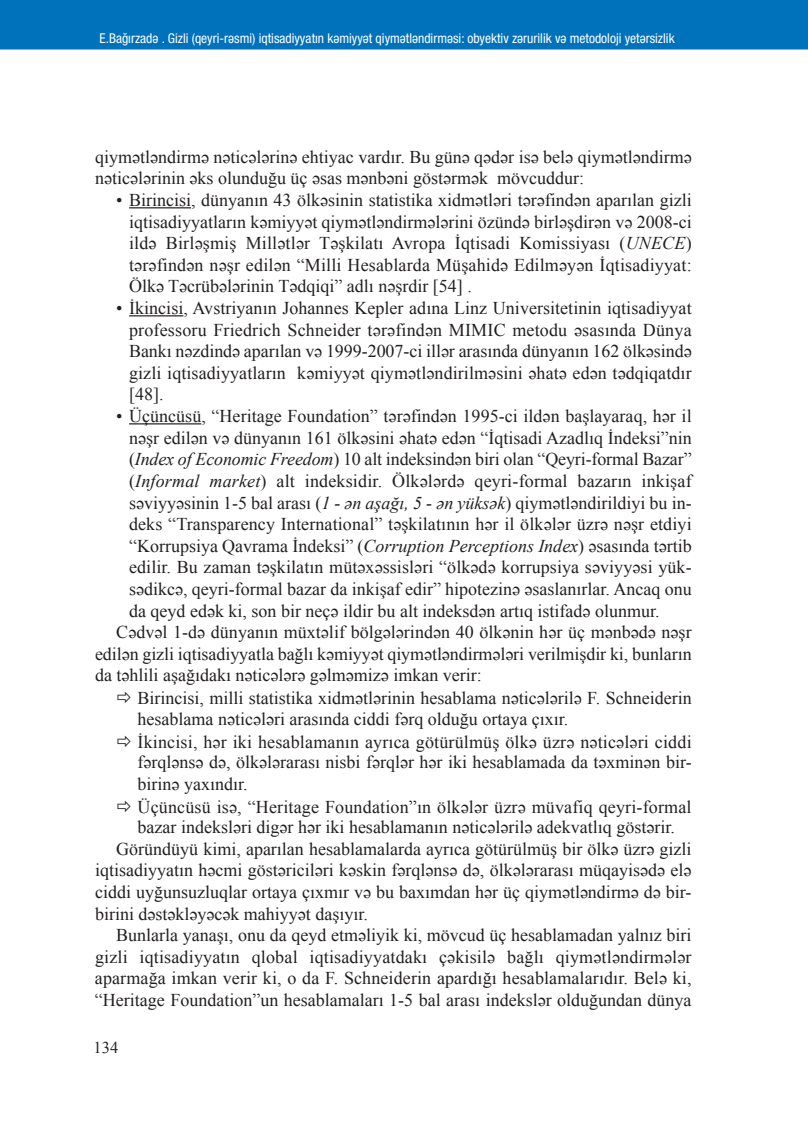
<style>
.page{position:relative;width:808px;height:1127px;background:#fff}
.page>*{position:absolute;margin:0;border:0;box-sizing:border-box;transform-origin:0 0}
.t1{font:18px/21.6px "Times New Roman";color:#231f20}
.t2{font:16.5px "Times New Roman";color:#231f20}
.t3{font:condensed 13.5px "Az Helvetica Neue";color:#fff}
.s1{font-style:italic}
</style>
<div class="page">
<hr style="left:129px;top:207px;width:62px;height:1px;background:#231f20">
<hr style="left:129px;top:315px;width:54px;height:1px;background:#231f20">
<hr style="left:129px;top:423px;width:72px;height:1px;background:#231f20">
<div style="left:0;top:0;width:808px;height:49px;background:#0072bc"></div>
<p class="t3" style="left:100px;top:33px;width:577px">E.Bağırzadə . Gizli (qeyri-rəsmi) iqtisadiyyatın kəmiyyət qiymətləndirməsi: obyektiv zərurilik və metodoloji yetərsizlik</p>
<p class="t1" style="left:95px;top:146px;width:598px">qiymətləndirmə nəticələrinə ehtiyac vardır. Bu günə qədər isə belə qiymətləndirmə nəticələrinin əks olunduğu üç əsas mənbəni göstərmək mövcuddur:</p>
<p class="t1" style="left:129px;top:189px;width:564px;text-align:justify;text-indent:-13px">• Birincisi, dünyanın 43 ölkəsinin statistika xidmətləri tərəfindən aparılan gizli iqtisadiyyatların kəmiyyət qiymətləndirmələrini özündə birləşdirən və 2008-ci ildə Birləşmiş Millətlər Təşkilatı Avropa İqtisadi Komissiyası (<span class="s1">UNECE</span>) tərəfindən nəşr edilən “Milli Hesablarda Müşahidə Edilməyən İqtisadiyyat:<br>Ölkə Təcrübələrinin Tədqiqi” adlı nəşrdir [54] .</p>
<p class="t1" style="left:129px;top:297px;width:564px;text-align:justify;text-indent:-13px">• İkincisi, Avstriyanın Johannes Kepler adına Linz Universitetinin iqtisadiyyat professoru Friedrich Schneider tərəfindən MIMIC metodu əsasında Dünya Bankı nəzdində aparılan və 1999-2007-ci illər arasında dünyanın 162 ölkəsində gizli iqtisadiyyatların kəmiyyət qiymətləndirilməsini əhatə edən tədqiqatdır [48].</p>
<p class="t1" style="left:116px;top:405px;width:577px">• Üçüncüsü, “Heritage Foundation” tərəfindən 1995-ci ildən başlayaraq, hər il</p>
<p class="t1" style="left:129px;top:427px;width:564px">nəşr edilən və dünyanın 161 ölkəsini əhatə edən “İqtisadi Azadlıq İndeksi”nin</p>
<p class="t1" style="left:129px;top:448px;width:564px">(<span class="s1">Index of Economic Freedom</span>) 10 alt indeksindən biri olan “Qeyri-formal Bazar”</p>
<p class="t1" style="left:129px;top:470px;width:564px">(<span class="s1">Informal market</span>) alt indeksidir. Ölkələrdə qeyri-formal bazarın inkişaf</p>
<p class="t1" style="left:129px;top:492px;width:564px">səviyyəsinin 1-5 bal arası (<span class="s1">1 - ən aşağı, 5 - ən yüksək</span>) qiymətləndirildiyi bu in-</p>
<p class="t1" style="left:129px;top:513px;width:564px">deks “Transparency International” təşkilatının hər il ölkələr üzrə nəşr etdiyi</p>
<p class="t1" style="left:129px;top:535px;width:564px">“Korrupsiya Qavrama İndeksi” (<span class="s1">Corruption Perceptions Index</span>) əsasında tərtib</p>
<p class="t1" style="left:129px;top:556px;width:564px">edilir. Bu zaman təşkilatın mütəxəssisləri “ölkədə korrupsiya səviyyəsi yük-</p>
<p class="t1" style="left:129px;top:578px;width:564px">sədikcə, qeyri-formal bazar da inkişaf edir” hipotezinə əsaslanırlar. Ancaq onu</p>
<p class="t1" style="left:129px;top:600px;width:532px">da qeyd edək ki, son bir neçə ildir bu alt indeksdən artıq istifadə olunmur.</p>
<p class="t1" style="left:116px;top:621px;width:577px">Cədvəl 1-də dünyanın müxtəlif bölgələrindən 40 ölkənin hər üç mənbədə nəşr</p>
<p class="t1" style="left:95px;top:643px;width:598px">edilən gizli iqtisadiyyatla bağlı kəmiyyət qiymətləndirmələri verilmişdir ki, bunların</p>
<p class="t1" style="left:95px;top:664px;width:388px">da təhlili aşağıdakı nəticələrə gəlməmizə imkan verir:</p>
<p class="t1" style="left:138px;top:687px;width:556px">Birincisi, milli statistika xidmətlərinin hesablama nəticələrilə F. Schneiderin</p>
<p class="t1" style="left:138px;top:707px;width:556px;line-height:23px">hesablama nəticələri arasında ciddi fərq olduğu ortaya çıxır.<br>İkincisi, hər iki hesablamanın ayrıca götürülmüş ölkə üzrə nəticələri ciddi</p>
<p class="t1" style="left:138px;top:751px;width:556px;line-height:22.4px">fərqlənsə də, ölkələrarası nisbi fərqlər hər iki hesablamada da təxminən bir&shy;birinə yaxındır.<br>Üçüncüsü isə, “Heritage Foundation”ın ölkələr üzrə müvafiq qeyri-formal</p>
<p class="t1" style="left:138px;top:816px;width:539px">bazar indeksləri digər hər iki hesablamanın nəticələrilə adekvatlıq göstərir.</p>
<p class="t1" style="left:116px;top:838px;width:577px">Göründüyü kimi, aparılan hesablamalarda ayrıca götürülmüş bir ölkə üzrə gizli</p>
<p class="t1" style="left:95px;top:859px;width:598px">iqtisadiyyatın həcmi göstəriciləri kəskin fərqlənsə də, ölkələrarası müqayisədə elə</p>
<p class="t1" style="left:95px;top:881px;width:598px">ciddi uyğunsuzluqlar ortaya çıxmır və bu baxımdan hər üç qiymətləndirmə də bir-</p>
<p class="t1" style="left:95px;top:903px;width:274px">birini dəstəkləyəcək mahiyyət daşıyır.</p>
<p class="t1" style="left:116px;top:924px;width:577px">Bunlarla yanaşı, onu da qeyd etməliyik ki, mövcud üç hesablamadan yalnız biri</p>
<p class="t1" style="left:95px;top:946px;width:598px">gizli iqtisadiyyatın qlobal iqtisadiyyatdakı çəkisilə bağlı qiymətləndirmələr</p>
<p class="t1" style="left:95px;top:967px;width:598px">aparmağa imkan verir ki, o da F. Schneiderin apardığı hesablamalarıdır. Belə ki,</p>
<p class="t1" style="left:95px;top:989px;width:598px">“Heritage Foundation”un hesablamaları 1-5 bal arası indekslər olduğundan dünya</p>
<p class="t2" style="left:94px;top:1038px;width:26px">134</p>
</div>
